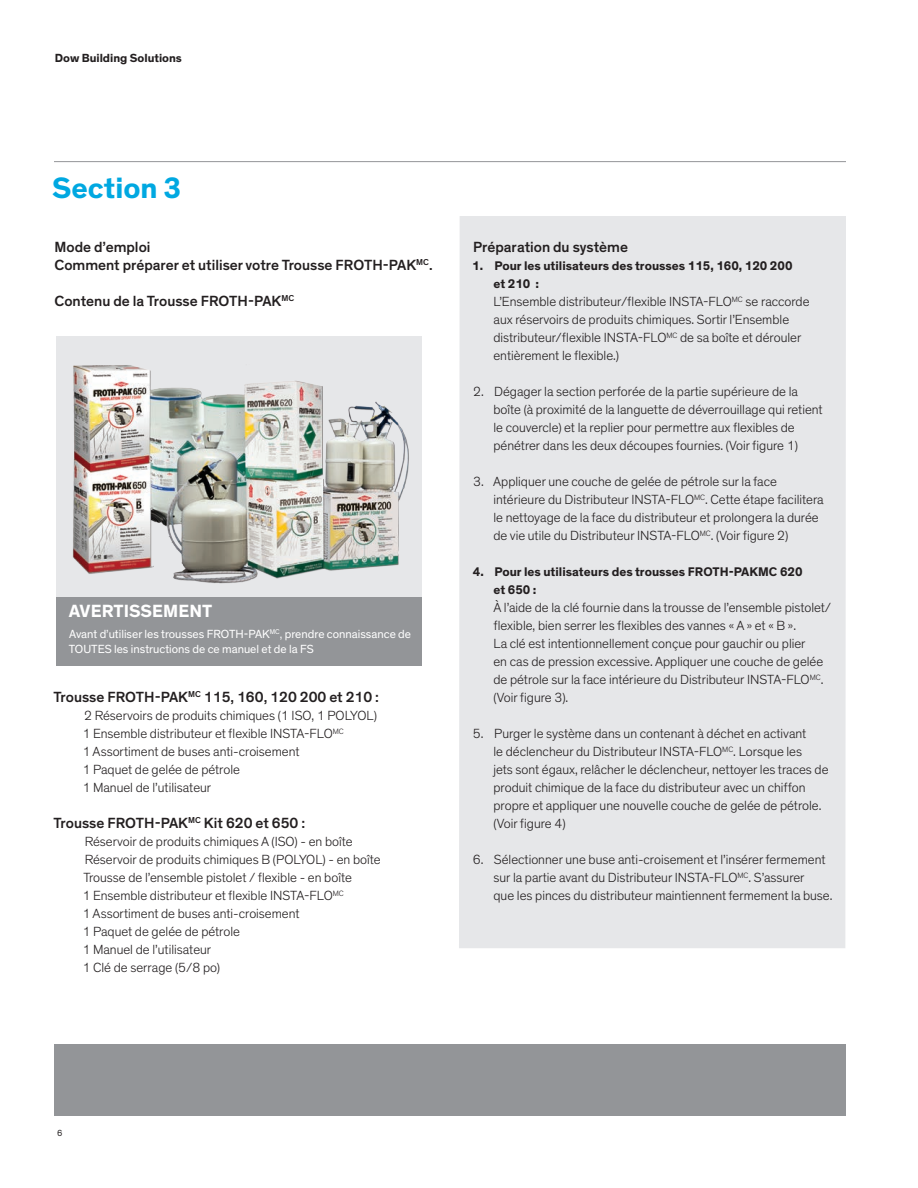
<style>
.page{position:relative;width:918px;height:1188px;background:#fff}
.page>*{position:absolute;margin:0;border:0;box-sizing:border-box;transform-origin:0 0}
.t1{font:700 30px "Dow Corporate";color:#00a8e1}
.t2{font:700 18px "Dow Corporate";color:#fff}
.t3{font:500 15px/18px "Dow Corporate";color:#231f20}
.t4{font:300 13.5px/18px "Dow Corporate";color:#231f20}
.t5{font:700 12.75px/18px "Dow Corporate";color:#231f20}
.t6{font:12px/15px "Dow Corporate";color:#fff}
.t7{font:700 12px "Dow Corporate";color:#231f20}
.t8{font:9px "Dow Corporate";color:#231f20}
</style>
<div class="page">
<hr style="left:54px;top:161px;width:792px;height:1px;background:#939598">
<div style="left:54px;top:1044px;width:792px;height:72px;background:#939598"></div>
<div style="left:459px;top:216px;width:387px;height:732px;background:#e6e7e9"></div>
<div style="left:56px;top:336px;width:366px;height:262px;background:#e6e7e9"></div>
<img style="left:72px;top:365px;width:337px;height:219px">
<div style="left:56px;top:598px;width:366px;height:68px;background:#939598"></div>
<p class="t7" style="left:55px;top:51px;width:129px">Dow Building Solutions</p>
<h1 class="t1" style="left:52px;top:169px;width:131px">Section 3</h1>
<p class="t3" style="left:54px;top:238px;width:378px">Mode d’emploi<br>Comment préparer et utiliser votre Trousse FROTH-PAK<sup>MC</sup>.</p>
<p class="t3" style="left:54px;top:292px;width:241px">Contenu de la Trousse FROTH-PAK<sup>MC</sup></p>
<h2 class="t2" style="left:69px;top:599px;width:145px">AVERTISSEMENT</h2>
<p class="t6" style="left:69px;top:626px;width:344px">Avant d’utiliser les trousses FROTH-PAK<sup>MC</sup>, prendre connaissance de<br>TOUTES les instructions de ce manuel et de la FS</p>
<p class="t3" style="left:54px;top:688px;width:327px">Trousse FROTH-PAK<sup>MC</sup> 115, 160, 120 200 et 210 :</p>
<p class="t4" style="left:82px;top:707px;width:296px">2 Réservoirs de produits chimiques (1 ISO, 1 POLYOL)<br>1 Ensemble distributeur et flexible INSTA-FLO<sup>MC<br></sup>1 Assortiment de buses anti-croisement<br>1 Paquet de gelée de pétrole<br>1 Manuel de l’utilisateur</p>
<p class="t3" style="left:54px;top:814px;width:253px">Trousse FROTH-PAK<sup>MC</sup> Kit 620 et 650 :</p>
<p class="t4" style="left:82px;top:833px;width:300px">Réservoir de produits chimiques A (ISO) - en boîte Réservoir de produits chimiques B (POLYOL) - en boîte Trousse de l’ensemble pistolet / flexible - en boîte<br>1 Ensemble distributeur et flexible INSTA-FLO<sup>MC<br></sup>1 Assortiment de buses anti-croisement<br>1 Paquet de gelée de pétrole<br>1 Manuel de l’utilisateur<br>1 Clé de serrage (5/8 po)</p>
<p class="t3" style="left:473px;top:238px;width:156px">Préparation du système</p>
<p class="t5" style="left:493px;top:257px;width:301px;text-indent:-21px">1. Pour les utilisateurs des trousses 115, 160, 120 200 et 210 :</p>
<p class="t4" style="left:493px;top:293px;width:318px">L’Ensemble distributeur/flexible INSTA-FLO<sup>MC</sup> se raccorde aux réservoirs de produits chimiques. Sortir l’Ensemble distributeur/flexible INSTA-FLO<sup>MC</sup> de sa boîte et dérouler entièrement le flexible.)</p>
<p class="t4" style="left:494px;top:383px;width:331px;text-indent:-20px">2. Dégager la section perforée de la partie supérieure de la boîte (à proximité de la languette de déverrouillage qui retient le couvercle) et la replier pour permettre aux flexibles de pénétrer dans les deux découpes fournies. (Voir figure 1)</p>
<p class="t4" style="left:494px;top:473px;width:332px;text-indent:-20px">3. Appliquer une couche de gelée de pétrole sur la face intérieure du Distributeur INSTA-FLO<sup>MC</sup>. Cette étape facilitera le nettoyage de la face du distributeur et prolongera la durée de vie utile du Distributeur INSTA-FLO<sup>MC</sup>. (Voir figure 2)</p>
<p class="t5" style="left:493px;top:563px;width:311px;text-indent:-21px">4. Pour les utilisateurs des trousses FROTH-PAKMC 620 et 650 :</p>
<p class="t4" style="left:493px;top:599px;width:339px">À l’aide de la clé fournie dans la trousse de l’ensemble pistolet/ flexible, bien serrer les flexibles des vannes « A » et « B ».<br>La clé est intentionnellement conçue pour gauchir ou plier<br>en cas de pression excessive. Appliquer une couche de gelée de pétrole sur la face intérieure du Distributeur INSTA-FLO<sup>MC</sup>. (Voir figure 3).</p>
<p class="t4" style="left:493px;top:725px;width:337px;text-indent:-21px">5. Purger le système dans un contenant à déchet en activant<br>le déclencheur du Distributeur INSTA-FLO<sup>MC</sup>. Lorsque les<br>jets sont égaux, relâcher le déclencheur, nettoyer les traces de produit chimique de la face du distributeur avec un chiffon propre et appliquer une nouvelle couche de gelée de pétrole. (Voir figure 4)</p>
<p class="t4" style="left:494px;top:851px;width:340px;text-indent:-21px">6. Sélectionner une buse anti-croisement et l’insérer fermement sur la partie avant du Distributeur INSTA-FLO<sup>MC</sup>. S’assurer<br>que les pinces du distributeur maintiennent fermement la buse.</p>
<p class="t8" style="left:57px;top:1128px;width:7px">6</p>
</div>
